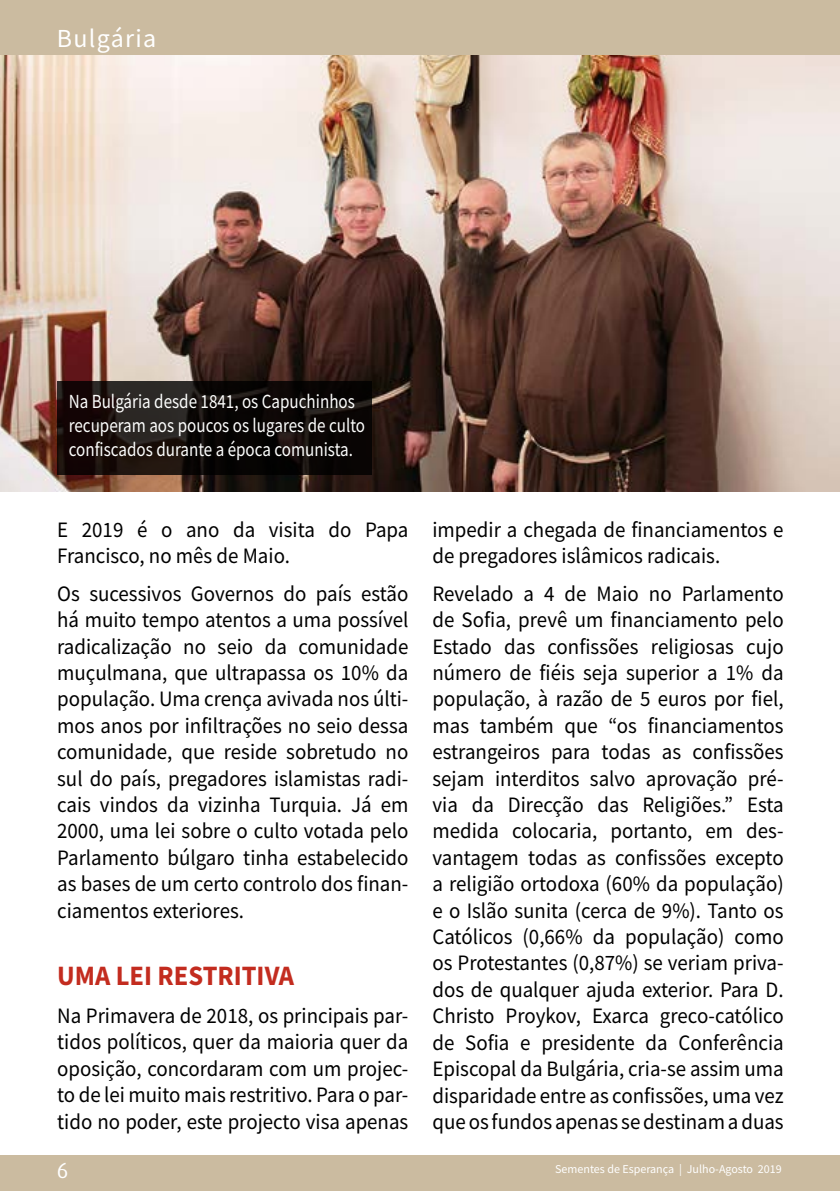
<style>
.page{position:relative;width:840px;height:1191px;background:#fff}
.page>*{position:absolute;margin:0;border:0;box-sizing:border-box;transform-origin:0 0}
.t1{font:700 28px "Source Sans Pro";color:#c32c1f;scale:.95 1}
.t2{font:26px "Source Sans Pro";letter-spacing:.05em;color:#fff}
.t3{font:22px/26.4px "Source Sans Pro";color:#000;text-align:justify;scale:.95 1}
.t4{font:22px "Dax";color:#fff}
.t5{font:20px/24px "Source Sans Pro";color:#fdfefd;scale:.85 1}
.t6{font:12px "Source Sans Pro";color:#fff}
</style>
<div class="page">
<div style="left:0;top:1155px;width:839px;height:36px;background:#cbbba0"></div>
<hr style="left:839px;top:1155px;width:1px;height:36px;background:#cbbba0">
<img style="left:0;top:54px;width:839px;height:438px">
<svg style="left:57px;top:381px;width:315px;height:94px;background:#130c0a"></svg>
<div style="left:0;top:0;width:839px;height:54px;background:#cbbba0"></div>
<p class="t2" style="left:57px;top:22px;width:101px">Bulgária</p>
<p class="t5" style="left:69px;top:389px;width:350px">Na Bulgária desde 1841, os Capuchinhos recuperam aos poucos os lugares de culto confiscados durante a época comunista.</p>
<p class="t3" style="left:57px;top:516px;width:371px">E 2019 é o ano da visita do Papa<br>Francisco, no mês de Maio.</p>
<p class="t3" style="left:57px;top:580px;width:371px">Os sucessivos Governos do país estão há muito tempo atentos a uma possível radicalização no seio da comunidade muçulmana, que ultrapassa os 10% da população. Uma crença avivada nos últi&shy;mos anos por infiltrações no seio dessa comunidade, que reside sobretudo no sul do país, pregadores islamistas radi&shy;cais vindos da vizinha Turquia. Já em 2000, uma lei sobre o culto votada pelo Parlamento búlgaro tinha estabelecido as bases de um certo controlo dos finan&shy;ciamentos exteriores.</p>
<p class="t1" style="left:57px;top:957px;width:251px">UMA LEI RESTRITIVA</p>
<p class="t3" style="left:57px;top:1002px;width:371px">Na Primavera de 2018, os principais par&shy;tidos políticos, quer da maioria quer da oposição, concordaram com um projec&shy;to de lei muito mais restritivo. Para o par&shy;tido no poder, este projecto visa apenas</p>
<p class="t3" style="left:432px;top:516px;width:371px">impedir a chegada de financiamentos e de pregadores islâmicos radicais.</p>
<p class="t3" style="left:432px;top:580px;width:371px">Revelado a 4 de Maio no Parlamento de Sofia, prevê um financiamento pelo Estado das confissões religiosas cujo número de fiéis seja superior a 1% da população, à razão de 5 euros por fiel, mas também que “os financiamentos estrangeiros para todas as confissões sejam interditos salvo aprovação pré&shy;via da Direcção das Religiões.” Esta medida colocaria, portanto, em des&shy;vantagem todas as confissões excepto a religião ortodoxa (60% da população) e o Islão sunita (cerca de 9%). Tanto os Católicos (0,66% da população) como os Protestantes (0,87%) se veriam priva&shy;dos de qualquer ajuda exterior. Para D.<br>Christo Proykov, Exarca greco-católico de Sofia e presidente da Conferência Episcopal da Bulgária, cria-se assim uma disparidade entre as confissões, uma vez que os fundos apenas se destinam a duas</p>
<p class="t4" style="left:57px;top:1157px;width:13px">6</p>
<p class="t6" style="left:555px;top:1161px;width:228px">Sementes de Esperança | Julho-Agosto 2019</p>
</div>
